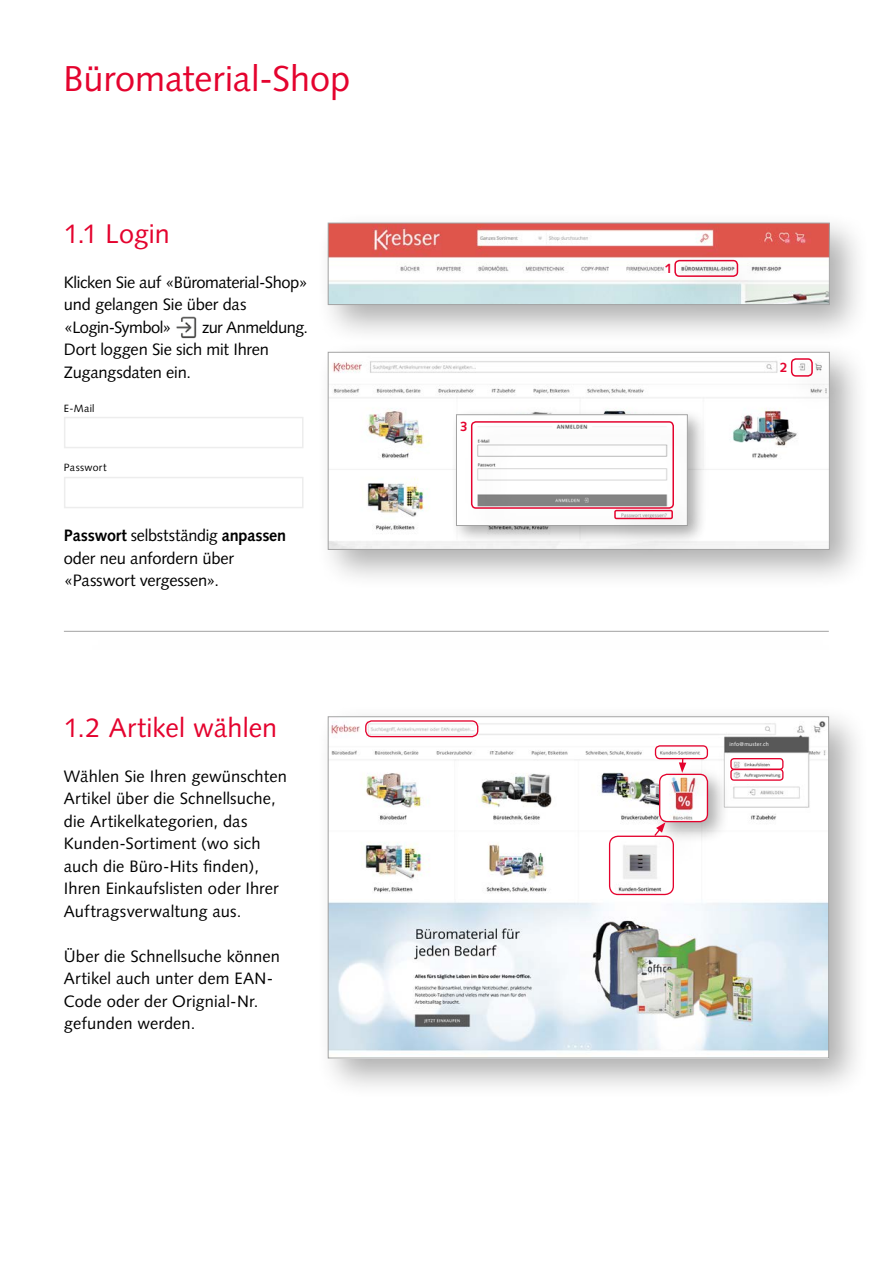
<style>
.page{position:relative;width:893px;height:1263px;background:#fff}
.page>*{position:absolute;margin:0;border:0;box-sizing:border-box;transform-origin:0 0}
.t1{font:36px "Syntax";color:#e4032e}
.t2{font:27px "Syntax";color:#e4032e}
.t3{font:16.5px/22.5px "Syntax";letter-spacing:.005em;color:#000}
.t4{font:16.5px/22.5px "Syntax";letter-spacing:-.015em;color:#000}
.t5{font:16.5px/22.5px "Syntax";letter-spacing:-.02em;color:#000}
.t6{font:16.5px "Syntax";letter-spacing:-.035em;color:#000}
.t7{font:700 13.5px "Syntax";color:#e4032e}
.t8{font:10.5px "Syntax";letter-spacing:.025em;color:#000}
.t9{font:5.55px "Syntax";letter-spacing:.025em;color:#fff}
.s1{font-weight:700}
</style>
<div class="page">
<img style="left:176px;top:316px;width:21px;height:22px">
<div style="left:64px;top:417px;width:240px;height:31px;border:2px solid #ededed"></div>
<div style="left:64px;top:477px;width:240px;height:31px;border:2px solid #ededed"></div>
<hr style="left:64px;top:631px;width:765px;height:1px;background:#a3a3a3">
<div style="left:316px;top:704px;width:554px;height:395px;background:#000;opacity:.32"></div>
<img style="left:330px;top:718px;width:497px;height:338px">
<div style="left:653px;top:767px;width:77px;height:77px;background:#000;opacity:.32"></div>
<img style="left:660px;top:774px;width:47px;height:47px">
<div style="left:659px;top:774px;width:49px;height:48px;border:1px solid #e4032e;border-radius:8px"></div>
<div style="left:727px;top:739px;width:51px;height:10px;background:#585858"></div>
<div style="left:646px;top:813px;width:58px;height:59px;background:#000;opacity:.32"></div>
<svg style="left:653px;top:822px;width:12px;height:14px"></svg>
<div style="left:669px;top:750px;width:56px;height:59px;background:#000;opacity:.32"></div>
<svg style="left:679px;top:759px;width:7px;height:14px"></svg>
<div style="left:365px;top:720px;width:113px;height:17px;border:1px solid #e4032e;border-radius:6px"></div>
<div style="left:609px;top:836px;width:65px;height:59px;border:1px solid #e4032e;border-radius:9px"></div>
<div style="left:655px;top:745px;width:53px;height:14px;border:1px solid #e4032e;border-radius:5px"></div>
<div style="left:730px;top:758px;width:53px;height:12px;border:1px solid #e4032e;border-radius:3px"></div>
<div style="left:730px;top:769px;width:53px;height:12px;border:1px solid #e4032e;border-radius:3px"></div>
<div style="left:316px;top:340px;width:555px;height:251px;background:#000;opacity:.32"></div>
<img style="left:330px;top:354px;width:497px;height:194px">
<div style="left:328px;top:352px;width:501px;height:198px;border:1px solid #a3a3a3"></div>
<div style="left:450px;top:409px;width:257px;height:136px;background:#000;opacity:.32"></div>
<div style="left:316px;top:211px;width:555px;height:135px;background:#000;opacity:.32"></div>
<img style="left:330px;top:225px;width:497px;height:78px">
<div style="left:328px;top:223px;width:501px;height:82px;border:1px solid #a3a3a3"></div>
<div style="left:663px;top:248px;width:115px;height:70px;background:#000;opacity:.32"></div>
<div style="left:674px;top:260px;width:64px;height:17px;border:2px solid #e4032e;border-radius:4px"></div>
<div style="left:780px;top:347px;width:73px;height:70px;background:#000;opacity:.32"></div>
<div style="left:791px;top:358px;width:22px;height:19px;border:2px solid #e4032e;border-radius:4px"></div>
<div style="left:458px;top:409px;width:257px;height:141px;background:#000;opacity:.32"></div>
<div style="left:471px;top:421px;width:203px;height:88px;border:2px solid #e4032e;border-radius:4px"></div>
<div style="left:604px;top:497px;width:108px;height:63px;background:#000;opacity:.32"></div>
<div style="left:614px;top:510px;width:59px;height:9px;border:2px solid #e4032e;border-radius:2px"></div>
<p class="t1" style="left:63px;top:57px;width:288px">Büromaterial-Shop</p>
<p class="t2" style="left:64px;top:217px;width:108px">1.1 Login</p>
<p class="t5" style="left:64px;top:271px;width:246px">Klicken Sie auf «Büromaterial-Shop» und gelangen Sie über das «Login-Symbol»</p>
<p class="t6" style="left:202px;top:317px;width:107px">zur Anmeldung.</p>
<p class="t3" style="left:64px;top:338px;width:207px">Dort loggen Sie sich mit Ihren<br>Zugangsdaten ein.</p>
<p class="t8" style="left:64px;top:402px;width:32px">E-Mail</p>
<p class="t8" style="left:64px;top:461px;width:44px">Passwort</p>
<p class="t4" style="left:64px;top:524px;width:224px"><span class="s1">Passwort</span> selbstständig <span class="s1">anpassen </span>oder neu anfordern über «Passwort vergessen».</p>
<p class="t2" style="left:64px;top:712px;width:215px">1.2 Artikel wählen</p>
<p class="t3" style="left:64px;top:765px;width:224px">Wählen Sie Ihren gewünschten<br>Artikel über die Schnellsuche, die Artikelkategorien, das<br>Kunden-Sortiment (wo sich auch die Büro-Hits finden),<br>Ihren Einkaufslisten oder Ihrer<br>Auftragsverwaltung aus.</p>
<p class="t3" style="left:64px;top:945px;width:218px">Über die Schnellsuche können<br>Artikel auch unter dem EAN-<br>Code oder der Orignial-Nr. gefunden werden.</p>
<p class="t7" style="left:460px;top:418px;width:9px">3</p>
<p class="t7" style="left:665px;top:260px;width:9px">1</p>
<p class="t7" style="left:780px;top:359px;width:9px">2</p>
<p class="t9" style="left:729px;top:740px;width:41px">info@muster.ch</p>
</div>
